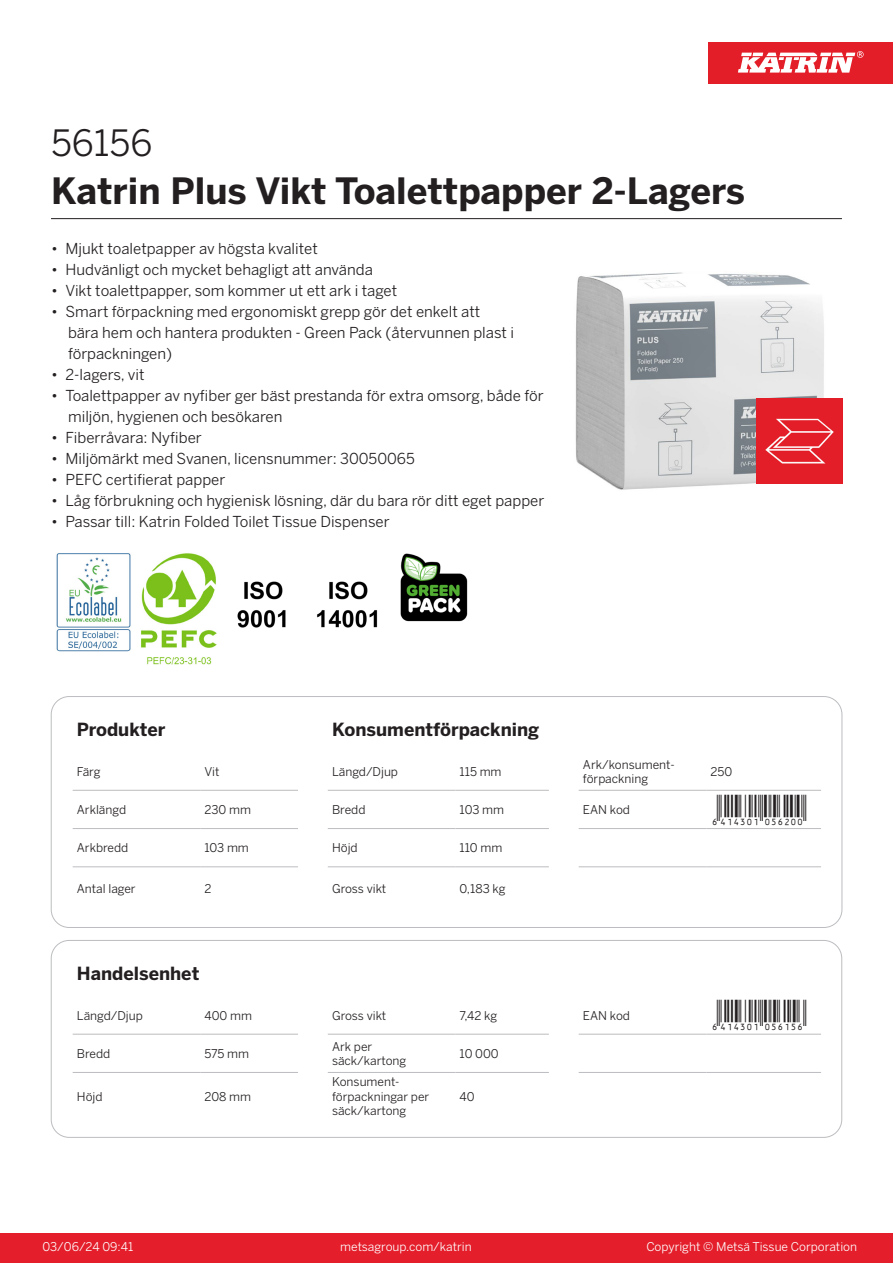
<style>
.page{position:relative;width:893px;height:1263px;background:#fff}
.page>*{position:absolute;margin:0;border:0;box-sizing:border-box;transform-origin:0 0}
.Product_Name{font:700 36px "Benton Sans";color:#231f20}
.External_material_co{font:36px "Benton Sans";color:#231f20}
.T_EAN{font:30px "Viisas EAN Matala";color:#231f20}
.T_TableHeader{font:700 18px "Benton Sans";color:#231f20}
.MarketingBullets{font:15px/21px "Benton Sans";color:#231f20}
.T_TableBody{font:12px/14.4px "Benton Sans";color:#231f20}
.t1{font:12px "Benton Sans";color:#fff}
</style>
<div class="page">
<div style="left:0;top:1233px;width:893px;height:30px;background:#e41e2b"></div>
<div style="left:708px;top:43px;width:185px;height:41px;background:#e31e28"></div>
<svg style="left:738px;top:51px;width:126px;height:22px"></svg>
<hr style="left:73px;top:790px;width:127px;height:1px;background:#bcbdc0">
<hr style="left:200px;top:790px;width:98px;height:1px;background:#bcbdc0">
<hr style="left:328px;top:790px;width:127px;height:1px;background:#bcbdc0">
<hr style="left:455px;top:790px;width:94px;height:1px;background:#bcbdc0">
<hr style="left:579px;top:790px;width:127px;height:1px;background:#bcbdc0">
<hr style="left:706px;top:790px;width:115px;height:1px;background:#bcbdc0">
<hr style="left:73px;top:828px;width:127px;height:1px;background:#bcbdc0">
<hr style="left:200px;top:828px;width:98px;height:1px;background:#bcbdc0">
<hr style="left:328px;top:828px;width:127px;height:1px;background:#bcbdc0">
<hr style="left:455px;top:828px;width:94px;height:1px;background:#bcbdc0">
<hr style="left:579px;top:828px;width:127px;height:1px;background:#bcbdc0">
<hr style="left:706px;top:828px;width:115px;height:1px;background:#bcbdc0">
<hr style="left:73px;top:866px;width:127px;height:1px;background:#bcbdc0">
<hr style="left:200px;top:866px;width:98px;height:1px;background:#bcbdc0">
<hr style="left:328px;top:866px;width:127px;height:1px;background:#bcbdc0">
<hr style="left:455px;top:866px;width:94px;height:1px;background:#bcbdc0">
<hr style="left:579px;top:866px;width:127px;height:1px;background:#bcbdc0">
<hr style="left:706px;top:866px;width:115px;height:1px;background:#bcbdc0">
<div style="left:51px;top:696px;width:791px;height:232px;border:1px solid #bcbdc0;border-radius:18px"></div>
<hr style="left:73px;top:1034px;width:127px;height:1px;background:#bcbdc0">
<hr style="left:200px;top:1034px;width:98px;height:1px;background:#bcbdc0">
<hr style="left:328px;top:1034px;width:127px;height:1px;background:#bcbdc0">
<hr style="left:455px;top:1034px;width:94px;height:1px;background:#bcbdc0">
<hr style="left:579px;top:1034px;width:127px;height:1px;background:#bcbdc0">
<hr style="left:706px;top:1034px;width:115px;height:1px;background:#bcbdc0">
<hr style="left:73px;top:1072px;width:127px;height:1px;background:#bcbdc0">
<hr style="left:200px;top:1072px;width:98px;height:1px;background:#bcbdc0">
<hr style="left:328px;top:1072px;width:127px;height:1px;background:#bcbdc0">
<hr style="left:455px;top:1072px;width:94px;height:1px;background:#bcbdc0">
<hr style="left:579px;top:1072px;width:127px;height:1px;background:#bcbdc0">
<hr style="left:706px;top:1072px;width:115px;height:1px;background:#bcbdc0">
<div style="left:51px;top:940px;width:791px;height:197px;border:1px solid #bcbdc0;border-radius:18px"></div>
<img style="left:575px;top:272px;width:249px;height:218px">
<img style="left:56px;top:553px;width:75px;height:98px">
<img style="left:141px;top:553px;width:76px;height:111px">
<img style="left:237px;top:581px;width:49px;height:47px">
<img style="left:317px;top:581px;width:61px;height:47px">
<img style="left:400px;top:553px;width:68px;height:69px">
<img style="left:757px;top:398px;width:85px;height:86px">
<hr style="left:51px;top:218px;width:791px;height:1px;background:#231f20">
<p class="External_material_co" style="left:51px;top:121px;width:103px">56156</p>
<p class="Product_Name" style="left:51px;top:168px;width:696px">Katrin Plus Vikt Toalettpapper 2-Lagers</p>
<p class="MarketingBullets" style="left:51px;top:238px;width:268px">• Mjukt toaletpapper av högsta kvalitet</p>
<p class="MarketingBullets" style="left:51px;top:259px;width:323px">• Hudvänligt och mycket behagligt att använda</p>
<p class="MarketingBullets" style="left:51px;top:280px;width:348px">• Vikt toalettpapper, som kommer ut ett ark i taget</p>
<p class="MarketingBullets" style="left:68px;top:301px;width:447px;text-indent:-17px">• Smart förpackning med ergonomiskt grepp gör det enkelt att bära hem och hantera produkten - Green Pack (återvunnen plast i förpackningen)</p>
<p class="MarketingBullets" style="left:51px;top:364px;width:95px">• 2-lagers, vit</p>
<p class="MarketingBullets" style="left:68px;top:385px;width:477px;text-indent:-17px">• Toalettpapper av nyfiber ger bäst prestanda för extra omsorg, både för miljön, hygienen och besökaren</p>
<p class="MarketingBullets" style="left:51px;top:427px;width:152px">• Fiberråvara: Nyfiber</p>
<p class="MarketingBullets" style="left:51px;top:448px;width:365px">• Miljömärkt med Svanen, licensnummer: 30050065</p>
<p class="MarketingBullets" style="left:51px;top:469px;width:176px">• PEFC certifierat papper</p>
<p class="MarketingBullets" style="left:51px;top:490px;width:495px">• Låg förbrukning och hygienisk lösning, där du bara rör ditt eget papper</p>
<p class="MarketingBullets" style="left:51px;top:511px;width:340px">• Passar till: Katrin Folded Toilet Tissue Dispenser</p>
<p class="T_TableHeader" style="left:77px;top:718px;width:90px">Produkter</p>
<p class="T_TableHeader" style="left:332px;top:718px;width:209px">Konsumentförpackning</p>
<p class="T_TableBody" style="left:77px;top:764px;width:25px">Färg</p>
<p class="T_TableBody" style="left:204px;top:764px;width:16px">Vit</p>
<p class="T_TableBody" style="left:332px;top:764px;width:68px">Längd/Djup</p>
<p class="T_TableBody" style="left:460px;top:764px;width:43px">115 mm</p>
<p class="T_TableBody" style="left:583px;top:757px;width:93px">Ark/konsument-</p>
<p class="T_TableBody" style="left:583px;top:771px;width:67px">förpackning</p>
<p class="T_TableBody" style="left:710px;top:764px;width:23px">250</p>
<p class="T_TableBody" style="left:77px;top:803px;width:51px">Arklängd</p>
<p class="T_TableBody" style="left:204px;top:803px;width:48px">230 mm</p>
<p class="T_TableBody" style="left:332px;top:803px;width:35px">Bredd</p>
<p class="T_TableBody" style="left:460px;top:803px;width:46px">103 mm</p>
<p class="T_TableBody" style="left:583px;top:803px;width:49px">EAN kod</p>
<p class="T_EAN" style="left:710px;top:794px;width:97px">*6414301056200*</p>
<p class="T_TableBody" style="left:77px;top:841px;width:53px">Arkbredd</p>
<p class="T_TableBody" style="left:204px;top:841px;width:46px">103 mm</p>
<p class="T_TableBody" style="left:332px;top:841px;width:27px">Höjd</p>
<p class="T_TableBody" style="left:460px;top:841px;width:44px">110 mm</p>
<p class="T_TableBody" style="left:77px;top:881px;width:60px">Antal lager</p>
<p class="T_TableBody" style="left:204px;top:881px;width:9px">2</p>
<p class="T_TableBody" style="left:332px;top:881px;width:56px">Gross vikt</p>
<p class="T_TableBody" style="left:460px;top:881px;width:47px">0,183 kg</p>
<p class="T_TableHeader" style="left:77px;top:962px;width:124px">Handelsenhet</p>
<p class="T_TableBody" style="left:77px;top:1008px;width:68px">Längd/Djup</p>
<p class="T_TableBody" style="left:204px;top:1008px;width:49px">400 mm</p>
<p class="T_TableBody" style="left:332px;top:1008px;width:56px">Gross vikt</p>
<p class="T_TableBody" style="left:460px;top:1008px;width:39px">7,42 kg</p>
<p class="T_TableBody" style="left:583px;top:1008px;width:49px">EAN kod</p>
<p class="T_EAN" style="left:710px;top:1000px;width:97px">*6414301056156*</p>
<p class="T_TableBody" style="left:77px;top:1046px;width:35px">Bredd</p>
<p class="T_TableBody" style="left:204px;top:1046px;width:46px">575 mm</p>
<p class="T_TableBody" style="left:332px;top:1039px;width:42px">Ark per</p>
<p class="T_TableBody" style="left:332px;top:1054px;width:76px">säck/kartong</p>
<p class="T_TableBody" style="left:460px;top:1046px;width:41px">10 000</p>
<p class="T_TableBody" style="left:77px;top:1089px;width:27px">Höjd</p>
<p class="T_TableBody" style="left:204px;top:1089px;width:48px">208 mm</p>
<p class="T_TableBody" style="left:332px;top:1074px;width:99px">Konsument&shy;förpackningar per säck/kartong</p>
<p class="T_TableBody" style="left:460px;top:1089px;width:17px">40</p>
<p class="t1" style="left:43px;top:1239px;width:92px">03/06/24 09:41</p>
<p class="t1" style="left:340px;top:1239px;width:133px">metsagroup.com/katrin</p>
<p class="t1" style="left:646px;top:1239px;width:212px">Copyright © Metsä Tissue Corporation</p>
</div>
